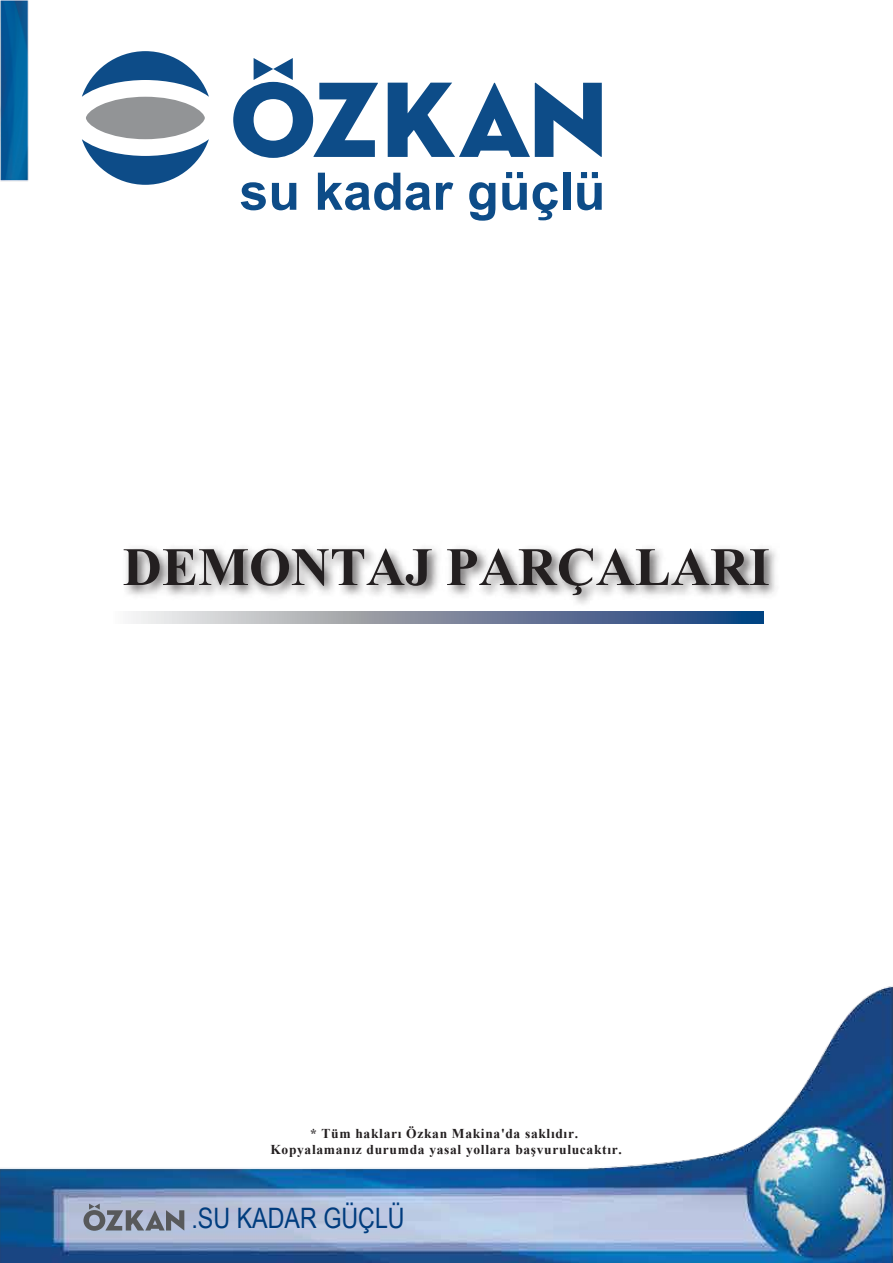
<style>
.page{position:relative;width:893px;height:1263px;background:#fff}
.page>*{position:absolute;margin:0;border:0;box-sizing:border-box;transform-origin:0 0}
.t1{font:700 54px "Times New Roman";color:#231f20}
.t2{font:700 51.9px "Arial";color:#0d4c88}
.t3{font:28.2px "Arial Narrow";color:#003c7e}
.t4{font:700 13.5px/16.2px "Times New Roman";letter-spacing:.05em;color:#231f20;text-align:center}
</style>
<div class="page">
<img style="left:125px;top:547px;width:651px;height:65px">
<svg style="left:233px;top:58px;width:145px;height:100px"></svg>
<svg style="left:388px;top:83px;width:214px;height:74px"></svg>
<svg style="left:82px;top:51px;width:127px;height:134px"></svg>
<img style="left:0;top:986px;width:893px;height:277px">
<svg style="left:83px;top:1203px;width:101px;height:28px;background:#8e95a4"></svg>
<img style="left:0;top:0;width:29px;height:182px">
<svg style="left:131px;top:612px;width:633px;height:12px;background:#808fa7"></svg>
<h2 class="t2" style="left:240px;top:155px;width:367px">su kadar güçlü</h2>
<h1 class="t1" style="left:123px;top:528px;width:648px">DEMONTAJ PARÇALARI</h1>
<p class="t4" style="left:270px;top:1125px;width:353px">* Tüm hakları Özkan Makina'da saklıdır.<br>Kopyalamanız durumda yasal yollara başvurulucaktır.</p>
<h3 class="t3" style="left:191px;top:1198px;width:215px">.SU KADAR GÜÇLÜ</h3>
</div>
